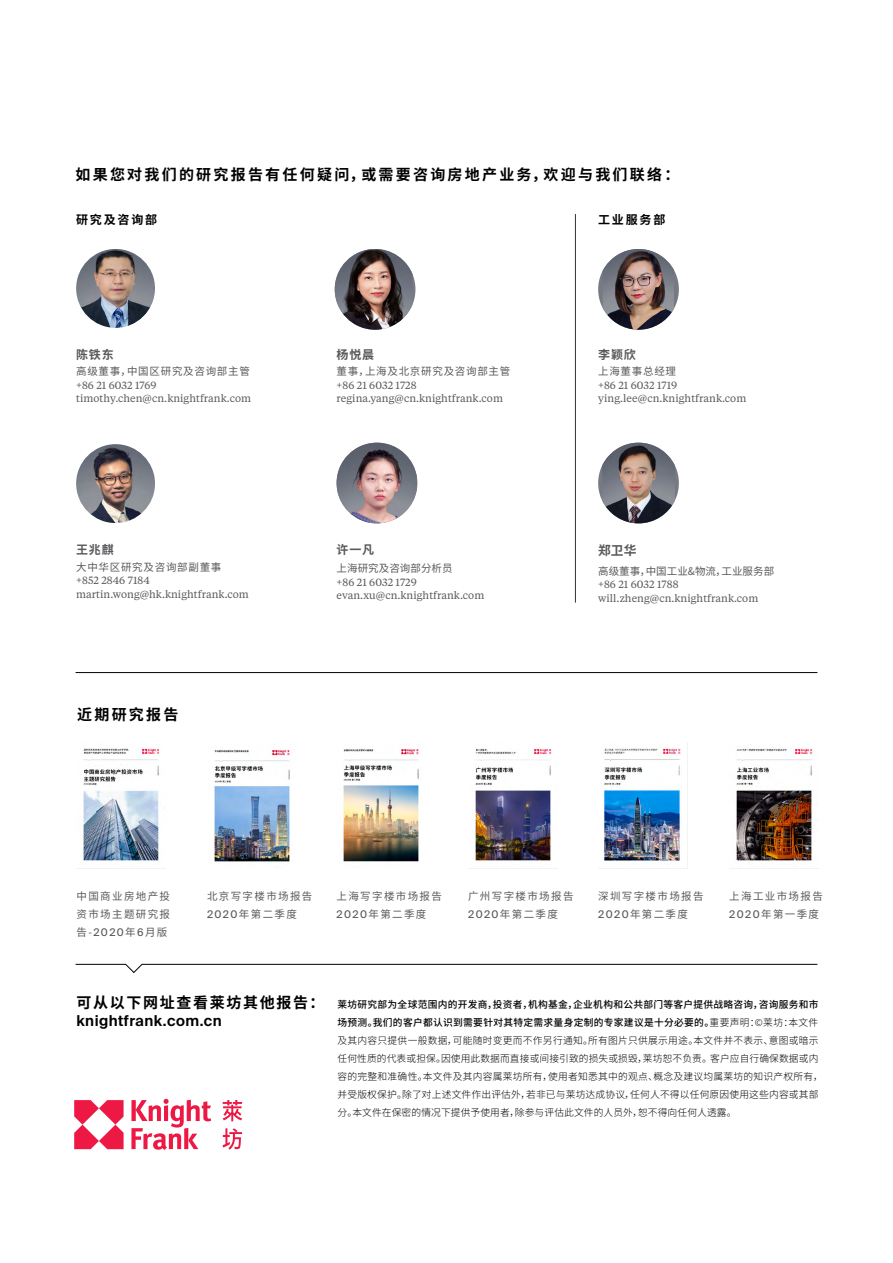
<style>
.page{position:relative;width:893px;height:1263px;background:#fff}
.page>*{position:absolute;margin:0;border:0;box-sizing:border-box;transform-origin:0 0}
.t1{font:700 15px "Noto Sans CJ Ksc";letter-spacing:.15em;color:#000}
.t2{font:600 15px "Suisse Intl";letter-spacing:.03em;color:#000}
.t3{font:700 15px "Noto Sans CJ Ksc";letter-spacing:.11em;color:#000}
.t4{font:700 12.75px "Noto Sans CJ Ksc";color:#58595b}
.t5{font:700 12px "Noto Sans CJ Ksc";letter-spacing:.07em;color:#58595b}
.t6{font:700 12px "Noto Sans CJ Ksc";letter-spacing:.15em;color:#000}
.t7{font:10.5px/13.5px "Tiempos Text";letter-spacing:.005em;color:#58595b}
.t8{font:10.5px/18px "Noto Sans CJ Ksc";letter-spacing:.13em;color:#58595b}
.t9{font:10.5px "Noto Sans CJ Ksc";letter-spacing:.07em;color:#58595b}
.t10{font:10.5px "Noto Sans CJ Ksc";letter-spacing:.005em;color:#58595b}
.t11{font:300 9.75px/18px "Noto Sans CJ Ksc";letter-spacing:.015em;color:#000}
.s1{font-family:"Suisse Intl"}
.s2{font-weight:500}
</style>
<div class="page">
<img style="left:343px;top:749px;width:76px;height:113px">
<svg style="left:75px;top:964px;width:743px;height:9px"></svg>
<img style="left:214px;top:750px;width:76px;height:112px">
<img style="left:475px;top:749px;width:77px;height:112px">
<img style="left:604px;top:748px;width:77px;height:113px">
<img style="left:736px;top:748px;width:77px;height:113px">
<img style="left:83px;top:748px;width:77px;height:114px">
<img style="left:335px;top:249px;width:77px;height:81px">
<svg style="left:74px;top:1100px;width:50px;height:49px"></svg>
<svg style="left:131px;top:1099px;width:80px;height:51px"></svg>
<svg style="left:223px;top:1100px;width:19px;height:21px"></svg>
<svg style="left:223px;top:1128px;width:19px;height:22px"></svg>
<hr style="left:76px;top:672px;width:741px;height:1px;background:#000">
<img style="left:76px;top:444px;width:79px;height:79px;border-radius:39px">
<img style="left:76px;top:249px;width:79px;height:79px;border-radius:39px">
<img style="left:337px;top:443px;width:80px;height:80px">
<div style="left:598px;top:443px;width:81px;height:80px;background:#767a83;border-radius:50%"></div>
<img style="left:602px;top:443px;width:73px;height:80px">
<div style="left:598px;top:249px;width:81px;height:81px;background:#767a83;border-radius:50%"></div>
<img style="left:603px;top:249px;width:71px;height:81px">
<hr style="left:575px;top:214px;width:1px;height:389px;background:#2f3432">
<h1 class="t1" style="left:76px;top:166px;width:605px">如果您对我们的研究报告有任何疑问，或需要咨询房地产业务，欢迎与我们联络：</h1>
<p class="t6" style="left:76px;top:212px;width:83px">研究及咨询部</p>
<p class="t6" style="left:598px;top:212px;width:69px">工业服务部</p>
<p class="t5" style="left:76px;top:348px;width:39px">陈铁东</p>
<p class="t9" style="left:76px;top:365px;width:175px">高级董事，中国区研究及咨询部主管</p>
<p class="t7" style="left:76px;top:378px;width:176px">+86 21 6032 1769 timothy.chen@cn.knightfrank.com</p>
<p class="t5" style="left:76px;top:543px;width:39px">王兆麒</p>
<p class="t9" style="left:76px;top:561px;width:147px">大中华区研究及咨询部副董事</p>
<p class="t7" style="left:76px;top:573px;width:174px">+852 2846 7184 martin.wong@hk.knightfrank.com</p>
<h1 class="t1" style="left:77px;top:706px;width:103px">近期研究报告</h1>
<p class="t5" style="left:337px;top:348px;width:39px">杨悦晨</p>
<p class="t9" style="left:337px;top:365px;width:175px">董事，上海及北京研究及咨询部主管</p>
<p class="t7" style="left:337px;top:378px;width:168px">+86 21 6032 1728 regina.yang@cn.knightfrank.com</p>
<p class="t5" style="left:337px;top:543px;width:39px">许一凡</p>
<p class="t10" style="left:337px;top:562px;width:118px">上海研究及咨询部分析员</p>
<p class="t7" style="left:337px;top:575px;width:149px">+86 21 6032 1729 evan.xu@cn.knightfrank.com</p>
<p class="t5" style="left:598px;top:348px;width:39px">李颖欣</p>
<p class="t9" style="left:598px;top:365px;width:79px">上海董事总经理</p>
<p class="t7" style="left:598px;top:378px;width:150px">+86 21 6032 1719 ying.lee@cn.knightfrank.com</p>
<h2 class="t4" style="left:598px;top:543px;width:40px">郑卫华</h2>
<p class="t10" style="left:598px;top:565px;width:178px">高级董事，中国工业&amp;物流，工业服务部</p>
<p class="t7" style="left:598px;top:577px;width:162px">+86 21 6032 1788 will.zheng@cn.knightfrank.com</p>
<p class="t8" style="left:77px;top:887px;width:95px;text-align:justify">中国商业房地产投资市场主题研究报告-<span class="s1">2020</span>年<span class="s1">6</span>月版</p>
<p class="t8" style="left:598px;top:887px;width:107px">深圳写字楼市场报告<br><span class="s1">2020</span>年第二季度</p>
<p class="t8" style="left:207px;top:887px;width:107px">北京写字楼市场报告<br><span class="s1">2020</span>年第二季度</p>
<p class="t8" style="left:468px;top:887px;width:107px">广州写字楼市场报告<br><span class="s1">2020</span>年第二季度</p>
<p class="t8" style="left:729px;top:887px;width:95px">上海工业市场报告<br><span class="s1">2020</span>年第一季度</p>
<p class="t8" style="left:337px;top:887px;width:107px">上海写字楼市场报告<br><span class="s1">2020</span>年第二季度</p>
<h1 class="t3" style="left:77px;top:994px;width:250px">可从以下网址查看莱坊其他报告：</h1>
<h1 class="t2" style="left:77px;top:1012px;width:147px">knightfrank.com.cn</h1>
<p class="t11" style="left:338px;top:996px;width:487px"><span class="s2">莱坊研究部为全球范围内的开发商，投资者，机构基金，企业机构和公共部门等客户提供战略咨询，咨询服务和市场预测。我们的客户都认识到需要针对其特定需求量身定制的专家建议是十分必要的。</span>重要声明：©莱坊：本文件及其内容只提供一般数据，可能随时变更而不作另行通知。所有图片只供展示用途。本文件并不表示、意图或暗示任何性质的代表或担保。因使用此数据而直接或间接引致的损失或损毁，莱坊恕不负责。客户应自行确保数据或内容的完整和准确性。本文件及其内容属莱坊所有，使用者知悉其中的观点、概念及建议均属莱坊的知识产权所有，并受版权保护。除了对上述文件作出评估外，若非已与莱坊达成协议，任何人不得以任何原因使用这些内容或其部分。本文件在保密的情况下提供予使用者，除参与评估此文件的人员外，恕不得向任何人透露。</p>
</div>
